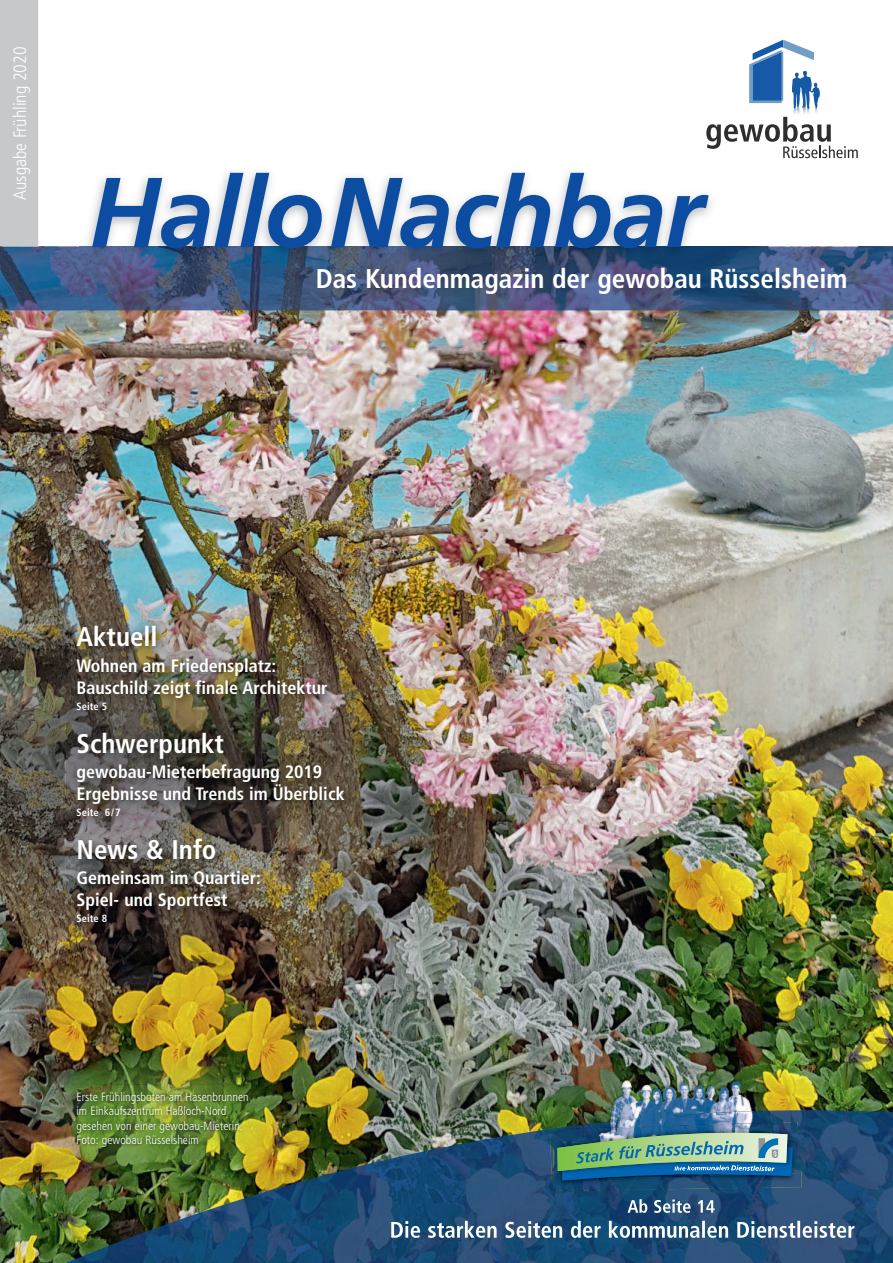
<style>
.page{position:relative;width:893px;height:1263px;background:#fff}
.page>*{position:absolute;margin:0;border:0;box-sizing:border-box;transform-origin:0 0}
.t1{font:700 condensed 27px "Frutiger";color:#fff}
.t2{font:700 condensed 18px/21.6px "Frutiger";color:#fff}
.t3{font:300 condensed 18px "Frutiger";color:#fff}
.t4{font:300 condensed 12px/14.4px "Frutiger LT Std";color:#fff}
.t5{font:700 condensed 10.5px "Frutiger";color:#fff}
</style>
<div class="page">
<img style="left:0;top:310px;width:893px;height:953px">
<svg style="left:706px;top:40px;width:152px;height:118px"></svg>
<img style="left:36px;top:1112px;width:30px;height:151px">
<img style="left:66px;top:1110px;width:827px;height:153px">
<svg style="left:391px;top:1221px;width:463px;height:17px"></svg>
<svg style="left:628px;top:1199px;width:87px;height:14px"></svg>
<img style="left:0;top:247px;width:893px;height:63px">
<img style="left:79px;top:172px;width:642px;height:93px">
<svg style="left:92px;top:173px;width:617px;height:75px"></svg>
<div style="left:0;top:0;width:38px;height:247px;background:#c7c8ca"></div>
<img style="left:418px;top:723px;width:9px;height:90px">
<img style="left:0;top:579px;width:291px;height:376px">
<img style="left:65px;top:613px;width:353px;height:344px">
<img style="left:584px;top:1065px;width:187px;height:45px">
<img style="left:596px;top:1072px;width:169px;height:38px">
<img style="left:554px;top:1139px;width:247px;height:52px">
<img style="left:793px;top:1122px;width:5px;height:17px">
<img style="left:550px;top:1128px;width:7px;height:52px">
<img style="left:793px;top:1139px;width:6px;height:34px">
<img style="left:553px;top:1142px;width:4px;height:38px">
<img style="left:557px;top:1110px;width:236px;height:70px">
<img style="left:112px;top:1171px;width:91px;height:5px">
<img style="left:40px;top:1048px;width:222px;height:106px">
<img style="left:274px;top:1084px;width:23px;height:87px">
<img style="left:69px;top:1084px;width:205px;height:87px">
<p class="t3" style="left:13px;top:200px;width:155px;rotate:-90deg">Ausgabe Frühling 2020</p>
<h1 class="t1" style="left:316px;top:268px;width:533px">Das Kundenmagazin der gewobau Rüsselsheim</h1>
<h1 class="t1" style="left:77px;top:626px;width:83px">Aktuell</h1>
<p class="t2" style="left:77px;top:656px;width:253px">Wohnen am Friedensplatz:<br>Bauschild zeigt finale Architektur</p>
<p class="t5" style="left:77px;top:702px;width:32px">Seite 5</p>
<h1 class="t1" style="left:77px;top:732px;width:149px">Schwerpunkt</h1>
<p class="t2" style="left:77px;top:763px;width:270px">gewobau-Mieterbefragung 2019<br>Ergebnisse und Trends im Überblick</p>
<p class="t5" style="left:77px;top:808px;width:46px">Seite 6/7</p>
<h1 class="t1" style="left:77px;top:838px;width:141px">News &amp; Info</h1>
<p class="t2" style="left:77px;top:869px;width:186px">Gemeinsam im Quartier:<br>Spiel- und Sportfest</p>
<p class="t5" style="left:77px;top:914px;width:32px">Seite 8</p>
<p class="t4" style="left:77px;top:1090px;width:174px">Erste Frühlingsboten am Hasenbrunnen im Einkaufszentrum Haßloch-Nord gesehen von einer gewobau-Mieterin.<br>Foto: gewobau Rüsselsheim</p>
</div>
